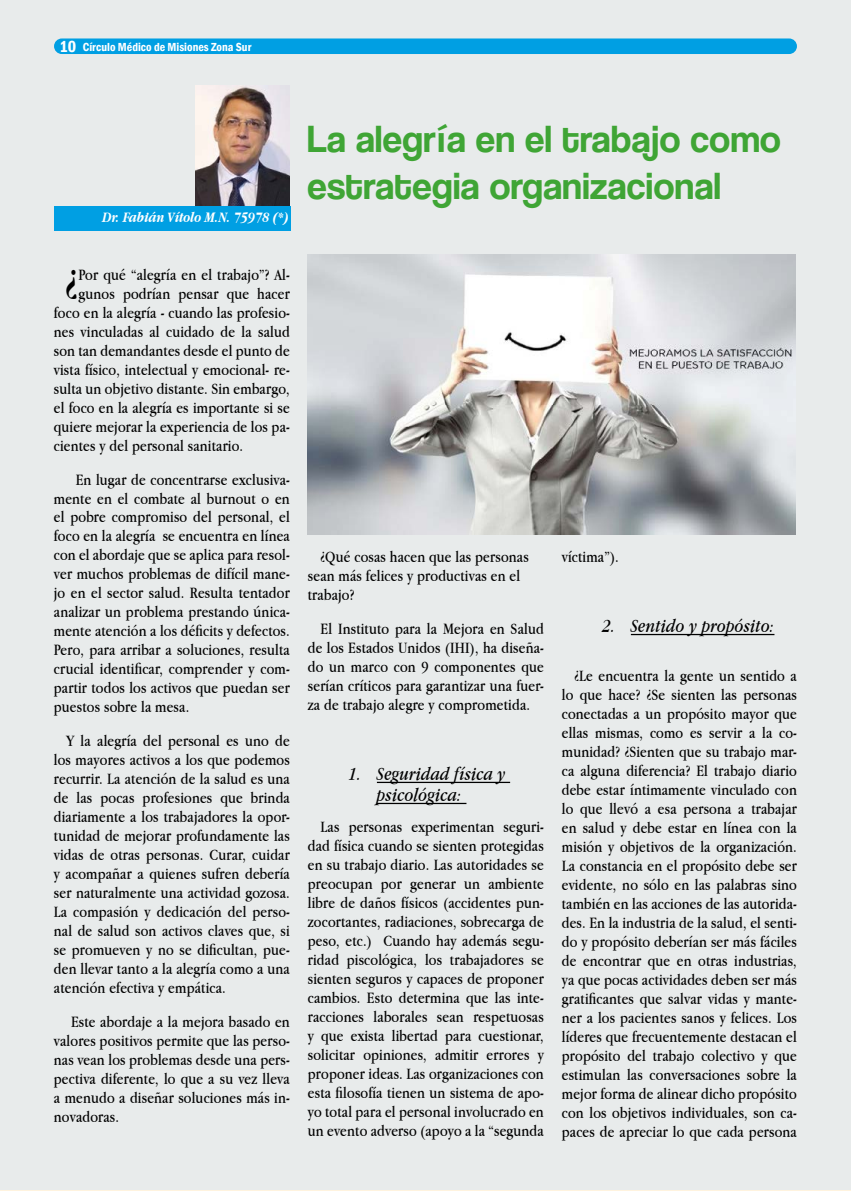
<style>
.page{position:relative;width:851px;height:1191px;background:#fff}
.page>*{position:absolute;margin:0;border:0;box-sizing:border-box;transform-origin:0 0}
.t1{font:46.65px "Apple Garamond";color:#000}
.t2{font:39px/46.5px "Coolvetica Rg";letter-spacing:.01em;color:#3fa535}
.t3{font:italic 19.5px/21px "Apple Garamond";letter-spacing:.01em;color:#000}
.t4{font:16.5px/18.9px "Apple Garamond";letter-spacing:.01em;color:#000;text-align:justify}
.t5{font:italic 700 15px "Apple Garamond";color:#fff}
.t6{font:600 condensed 12px "Franklin Gothic";color:#fff}
.s1{font-size:16.5px}
</style>
<div class="page">
<hr style="left:850px;top:0;width:1px;height:1191px;background:#fff1d6">
<div style="left:0;top:0;width:850px;height:1190px;background:#e8ebeb"></div>
<div style="left:54px;top:38px;width:742px;height:16px;background:#009fe3;border-radius:8px"></div>
<img style="left:196px;top:85px;width:93px;height:121px">
<div style="left:54px;top:206px;width:237px;height:25px;background:#009fe3"></div>
<hr style="left:377px;top:781px;width:133px;height:2px;background:#000">
<hr style="left:377px;top:803px;width:89px;height:1px;background:#000">
<hr style="left:630px;top:634px;width:144px;height:1px;background:#000">
<img style="left:307px;top:255px;width:488px;height:280px">
<p class="t6" style="left:60px;top:39px;width:193px"><span class="s1">10</span> Círculo Médico de Misiones Zona Sur</p>
<p class="t5" style="left:102px;top:208px;width:188px">Dr. Fabián Vítolo M.N. 75978 (*)</p>
<h1 class="t1" style="left:65px;top:256px;width:14px">¿</h1>
<p class="t4" style="left:79px;top:265px;width:213px">Por qué “alegría en el trabajo”? Al-</p>
<p class="t4" style="left:79px;top:284px;width:213px">gunos podrían pensar que hacer</p>
<p class="t4" style="left:54px;top:302px;width:237px">foco en la alegría - cuando las profesio-</p>
<p class="t4" style="left:54px;top:321px;width:237px">nes vinculadas al cuidado de la salud</p>
<p class="t4" style="left:54px;top:340px;width:237px">son tan demandantes desde el punto de</p>
<p class="t4" style="left:54px;top:359px;width:237px">vista físico, intelectual y emocional- re-</p>
<p class="t4" style="left:54px;top:378px;width:237px">sulta un objetivo distante. Sin embargo,</p>
<p class="t4" style="left:54px;top:397px;width:237px">el foco en la alegría es importante si se</p>
<p class="t4" style="left:54px;top:416px;width:237px">quiere mejorar la experiencia de los pa-</p>
<p class="t4" style="left:54px;top:435px;width:191px">cientes y del personal sanitario.</p>
<p class="t4" style="left:54px;top:469px;width:237px;text-indent:22px">En lugar de concentrarse exclusiva&shy;mente en el combate al burnout o en el pobre compromiso del personal, el foco en la alegría se encuentra en línea con el abordaje que se aplica para resol&shy;ver muchos problemas de difícil mane&shy;jo en el sector salud. Resulta tentador analizar un problema prestando única&shy;mente atención a los déficits y defectos.<br>Pero, para arribar a soluciones, resulta crucial identificar, comprender y com&shy;partir todos los activos que puedan ser puestos sobre la mesa.</p>
<p class="t4" style="left:54px;top:731px;width:237px;text-indent:13px">Y la alegría del personal es uno de los mayores activos a los que podemos recurrir. La atención de la salud es una de las pocas profesiones que brinda diariamente a los trabajadores la opor&shy;tunidad de mejorar profundamente las vidas de otras personas. Curar, cuidar y acompañar a quienes sufren debería ser naturalmente una actividad gozosa.<br>La compasión y dedicación del perso&shy;nal de salud son activos claves que, si se promueven y no se dificultan, pue&shy;den llevar tanto a la alegría como a una atención efectiva y empática.</p>
<p class="t4" style="left:54px;top:1012px;width:237px;text-indent:17px">Este abordaje a la mejora basado en valores positivos permite que las perso&shy;nas vean los problemas desde una pers&shy;pectiva diferente, lo que a su vez lleva a menudo a diseñar soluciones más in&shy;novadoras.</p>
<h2 class="t2" style="left:307px;top:116px;width:475px">La alegría en el trabajo como estrategia organizacional</h2>
<p class="t4" style="left:308px;top:547px;width:222px;text-align:left;text-indent:13px">¿Qué cosas hacen que las personas sean más felices y productivas en el trabajo?</p>
<p class="t4" style="left:308px;top:619px;width:237px;text-indent:13px">El Instituto para la Mejora en Salud de los Estados Unidos (IHI), ha diseña&shy;do un marco con 9 componentes que serían críticos para garantizar una fuer&shy;za de trabajo alegre y comprometida.</p>
<p class="t3" style="left:377px;top:763px;width:130px;text-indent:-29px">1. Seguridad física y psicológica:</p>
<p class="t4" style="left:308px;top:817px;width:237px;text-indent:13px">Las personas experimentan seguri&shy;dad física cuando se sienten protegidas en su trabajo diario. Las autoridades se preocupan por generar un ambiente libre de daños físicos (accidentes pun&shy;zocortantes, radiaciones, sobrecarga de peso, etc.) Cuando hay además segu&shy;ridad piscológica, los trabajadores se sienten seguros y capaces de proponer cambios. Esto determina que las inte&shy;racciones laborales sean respetuosas y que exista libertad para cuestionar, solicitar opiniones, admitir errores y proponer ideas. Las organizaciones con esta filosofía tienen un sistema de apo&shy;yo total para el personal involucrado en un evento adverso (apoyo a la “segunda</p>
<p class="t4" style="left:561px;top:547px;width:59px">víctima”).</p>
<p class="t3" style="left:602px;top:615px;width:173px">2. Sentido y propósito:</p>
<p class="t4" style="left:561px;top:666px;width:236px;text-indent:13px">¿Le encuentra la gente un sentido a lo que hace? ¿Se sienten las personas conectadas a un propósito mayor que ellas mismas, como es servir a la co&shy;munidad? ¿Sienten que su trabajo mar&shy;ca alguna diferencia? El trabajo diario debe estar íntimamente vinculado con lo que llevó a esa persona a trabajar en salud y debe estar en línea con la misión y objetivos de la organización.<br>La constancia en el propósito debe ser evidente, no sólo en las palabras sino también en las acciones de las autorida&shy;des. En la industria de la salud, el senti&shy;do y propósito deberían ser más fáciles de encontrar que en otras industrias, ya que pocas actividades deben ser más gratificantes que salvar vidas y mante&shy;ner a los pacientes sanos y felices. Los líderes que frecuentemente destacan el propósito del trabajo colectivo y que estimulan las conversaciones sobre la mejor forma de alinear dicho propósito con los objetivos individuales, son ca&shy;paces de apreciar lo que cada persona</p>
</div>
